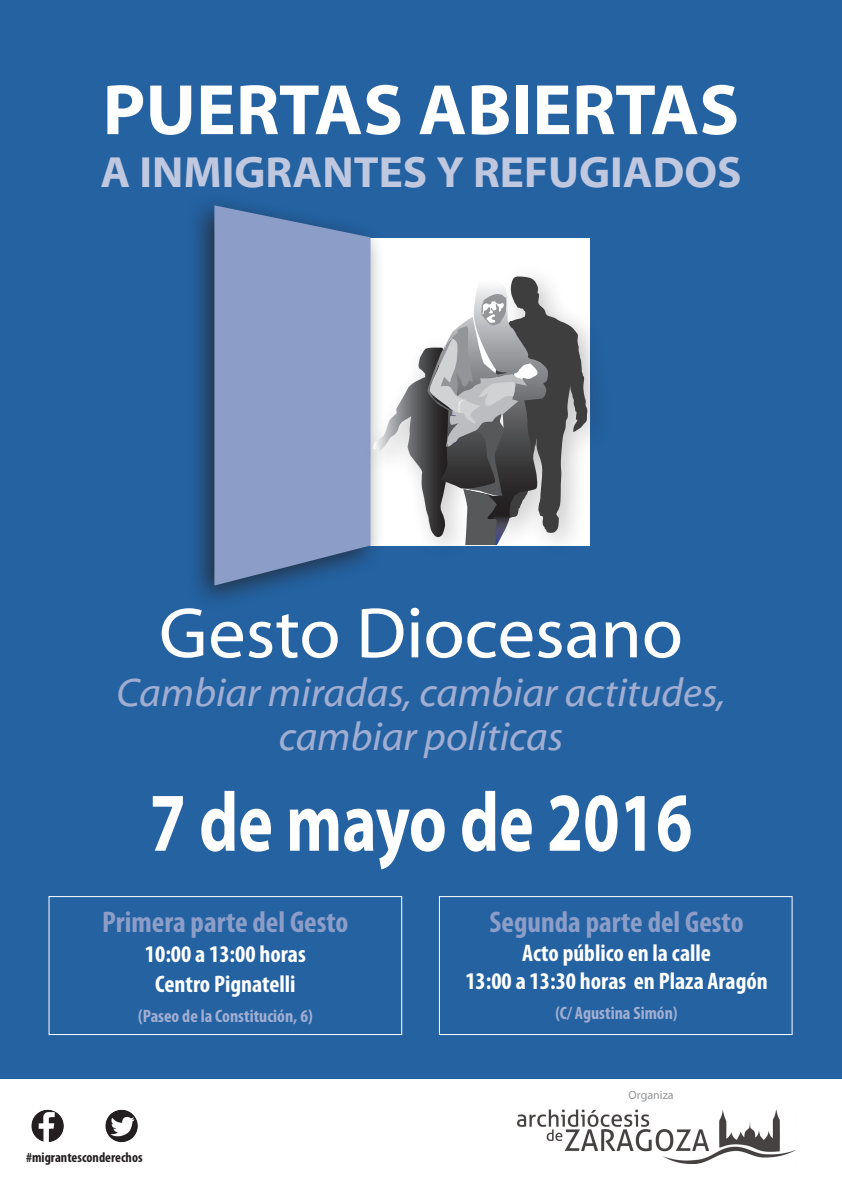
<style>
.page{position:relative;width:842px;height:1191px;background:#fff}
.page>*{position:absolute;margin:0;border:0;box-sizing:border-box;transform-origin:0 0}
.t1{font:700 84px "Myriad Web Pro";color:#fff;scale:.76 1}
.t2{font:700 72px "Myriad Web Pro";color:#fff}
.t3{font:72px "Myriad Web Pro";color:#fff}
.t4{font:700 44px "Myriad Web Pro";color:#c0c8e0}
.t5{font:italic 40px "Myriad Web Pro";color:#a1aed1}
.t6{font:700 condensed 30px "Myriad Pro";color:#8c9dc8}
.t7{font:700 condensed 24px "Myriad Pro";color:#fff}
.t8{font:700 condensed 18px "Myriad Pro";color:#a1aed1}
.t9{font:700 condensed 14px "Myriad Pro";color:#231f20}
.t10{font:12px "Myriad Pro";color:#939598}
</style>
<div class="page">
<div style="left:0;top:0;width:842px;height:1079px;background:#2462a2"></div>
<div style="left:49px;top:896px;width:353px;height:139px;border:1px solid #fff"></div>
<div style="left:439px;top:896px;width:354px;height:139px;background:#2462a2;border:1px solid #fff"></div>
<div style="left:370px;top:238px;width:220px;height:307px;background:#fff"></div>
<div style="left:186px;top:192px;width:199px;height:420px;background:#231f20;opacity:.75"></div>
<svg style="left:214px;top:205px;width:156px;height:380px;background:#8196c2"></svg>
<div style="left:476px;top:263px;width:139px;height:297px;background:#231f20;opacity:.25"></div>
<div style="left:360px;top:334px;width:125px;height:230px;background:#231f20;opacity:.25"></div>
<svg style="left:373px;top:275px;width:214px;height:270px"></svg>
<img style="left:517px;top:1109px;width:280px;height:54px">
<img style="left:31px;top:1109px;width:33px;height:33px">
<img style="left:105px;top:1109px;width:33px;height:34px">
<p class="t2" style="left:103px;top:71px;width:638px">PUERTAS ABIERTAS</p>
<p class="t4" style="left:100px;top:148px;width:643px">A INMIGRANTES Y REFUGIADOS</p>
<p class="t3" style="left:159px;top:594px;width:525px">Gesto Diocesano</p>
<p class="t5" style="left:116px;top:671px;width:611px">Cambiar miradas, cambiar actitudes,</p>
<p class="t5" style="left:279px;top:715px;width:286px">cambiar políticas</p>
<p class="t1" style="left:150px;top:776px;width:716px">7 de mayo de 2016</p>
<p class="t6" style="left:102px;top:903px;width:248px">Primera parte del Gesto</p>
<p class="t7" style="left:145px;top:939px;width:162px">10:00 a 13:00 horas</p>
<p class="t7" style="left:155px;top:969px;width:142px">Centro Pignatelli</p>
<p class="t8" style="left:138px;top:1004px;width:176px">(Paseo de la Constitución, 6)</p>
<p class="t9" style="left:26px;top:1148px;width:118px">#migrantesconderechos</p>
<p class="t6" style="left:489px;top:903px;width:256px">Segunda parte del Gesto</p>
<p class="t7" style="left:522px;top:937px;width:190px">Acto público en la calle</p>
<p class="t7" style="left:465px;top:966px;width:304px">13:00 a 13:30 horas en Plaza Aragón</p>
<p class="t8" style="left:556px;top:1002px;width:123px">(C/ Agustina Simón)</p>
<p class="t10" style="left:629px;top:1088px;width:46px">Organiza</p>
</div>
